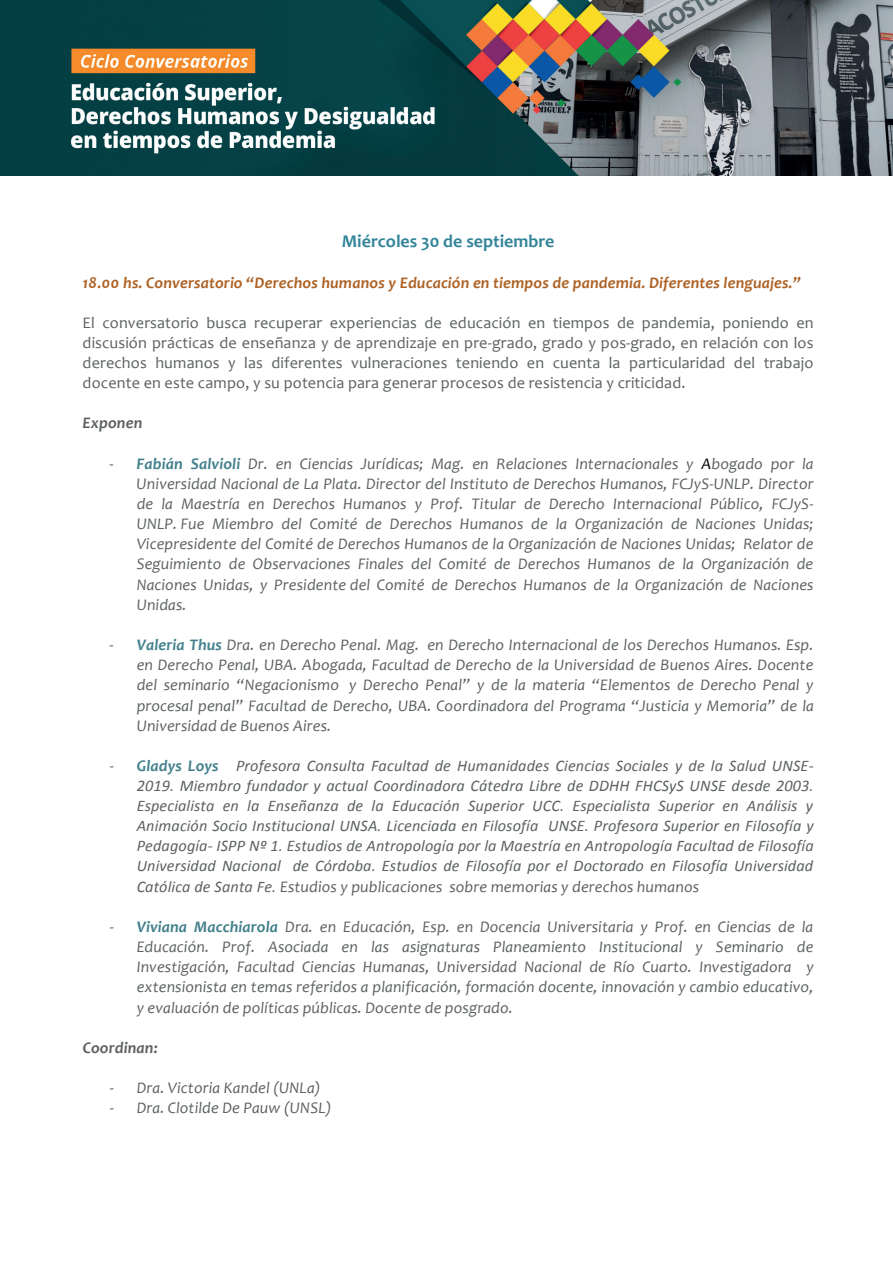
<style>
.page{position:relative;width:893px;height:1263px;background:#fff}
.page>*{position:absolute;margin:0;border:0;box-sizing:border-box;transform-origin:0 0}
.t1{font:700 18px "Candara";color:#338599}
.t2{font:italic 16.2px/20.1px "Candara";letter-spacing:.01em;color:#5d6162;text-align:justify}
.t3{font:italic 16.2px/20.1px "Calibri";letter-spacing:.01em;color:#5d6162;text-align:justify}
.t4{font:16.2px/20.1px "Candara";letter-spacing:.01em;color:#5d6162;text-align:justify}
.t5{font:italic 700 16.2px "Candara";letter-spacing:.01em;color:#ae6225}
.t6{font:italic 700 16.2px "Candara";letter-spacing:.01em;color:#5d6162}
.s1{font-style:normal}
.s2{font-weight:700;color:#42808b}
.s3{color:#000001}
.s4{font-family:"Candara";font-style:normal}
.s5{font-family:"Candara";font-weight:700;color:#42808b}
.s6{font-family:"Calibri"}
</style>
<div class="page">
<img style="left:0;top:0;width:893px;height:176px">
<p class="t1" style="left:342px;top:230px;width:214px">Miércoles 30 de septiembre</p>
<p class="t5" style="left:83px;top:272px;width:720px">18.00 hs. Conversatorio “Derechos humanos y Educación en tiempos de pandemia. Diferentes lenguajes.”</p>
<p class="t4" style="left:83px;top:312px;width:733px">El conversatorio busca recuperar experiencias de educación en tiempos de pandemia, poniendo en discusión prácticas de enseñanza y de aprendizaje en pre-grado, grado y pos-grado, en relación con los derechos humanos y las diferentes vulneraciones teniendo en cuenta la particularidad del trabajo docente en este campo, y su potencia para generar procesos de resistencia y criticidad.</p>
<p class="t6" style="left:83px;top:413px;width:61px">Exponen</p>
<p class="t2" style="left:137px;top:453px;width:678px;text-indent:-27px"><span class="s1">-</span> <span class="s2">Fabián Salvioli</span> Dr. en Ciencias Jurídicas; Mag. en Relaciones Internacionales y <span class="s3">A</span>bogado por la Universidad Nacional de La Plata. Director del Instituto de Derechos Humanos, FCJyS-UNLP. Director de la Maestría en Derechos Humanos y Prof. Titular de Derecho Internacional Público, FCJyS-UNLP. Fue Miembro del Comité de Derechos Humanos de la Organización de Naciones Unidas; Vicepresidente del Comité de Derechos Humanos de la Organización de Naciones Unidas; Relator de Seguimiento de Observaciones Finales del Comité de Derechos Humanos de la Organización de Naciones Unidas, y Presidente del Comité de Derechos Humanos de la Organización de Naciones Unidas.</p>
<p class="t2" style="left:137px;top:635px;width:679px;text-indent:-27px"><span class="s1">-</span> <span class="s2">Valeria Thus</span> Dra. en Derecho Penal. Mag. en Derecho Internacional de los Derechos Humanos. Esp. en Derecho Penal, UBA. Abogada, Facultad de Derecho de la Universidad de Buenos Aires. Docente del seminario “Negacionismo y Derecho Penal” y de la materia “Elementos de Derecho Penal y procesal penal” Facultad de Derecho, UBA. Coordinadora del Programa “Justicia y Memoria” de la Universidad de Buenos Aires.</p>
<p class="t3" style="left:137px;top:755px;width:678px;text-indent:-27px"><span class="s4">-</span> <span class="s5">Gladys Loys</span> Profesora Consulta Facultad de Humanidades Ciencias Sociales y de la Salud UNSE-2019. Miembro fundador y actual Coordinadora Cátedra Libre de DDHH FHCSyS UNSE desde 2003.<br>Especialista en la Enseñanza de la Educación Superior UCC. Especialista Superior en Análisis y Animación Socio Institucional UNSA. Licenciada en Filosofía UNSE. Profesora Superior en Filosofía y Pedagogía- ISPP Nº 1. Estudios de Antropología por la Maestría en Antropología Facultad de Filosofía Universidad Nacional de Córdoba. Estudios de Filosofía por el Doctorado en Filosofía Universidad</p>
<p class="t2" style="left:137px;top:876px;width:564px"><span class="s6">Católica de Santa Fe.</span> Estudios y publicaciones sobre memorias y derechos humanos</p>
<p class="t2" style="left:137px;top:916px;width:678px;text-indent:-27px"><span class="s1">-</span> <span class="s2">Viviana Macchiarola</span> Dra. en Educación, Esp. en Docencia Universitaria y Prof. en Ciencias de la Educación. Prof. Asociada en las asignaturas Planeamiento Institucional y Seminario de Investigación, Facultad Ciencias Humanas, Universidad Nacional de Río Cuarto. Investigadora y extensionista en temas referidos a planificación, formación docente, innovación y cambio educativo, y evaluación de políticas públicas. Docente de posgrado.</p>
<p class="t6" style="left:83px;top:1037px;width:77px">Coordinan:</p>
<p class="t2" style="left:110px;top:1078px;width:212px"><span class="s1">-</span> Dra. Victoria Kandel (UNLa)</p>
<p class="t2" style="left:110px;top:1098px;width:223px"><span class="s1">-</span> Dra. Clotilde De Pauw (UNSL)</p>
</div>
